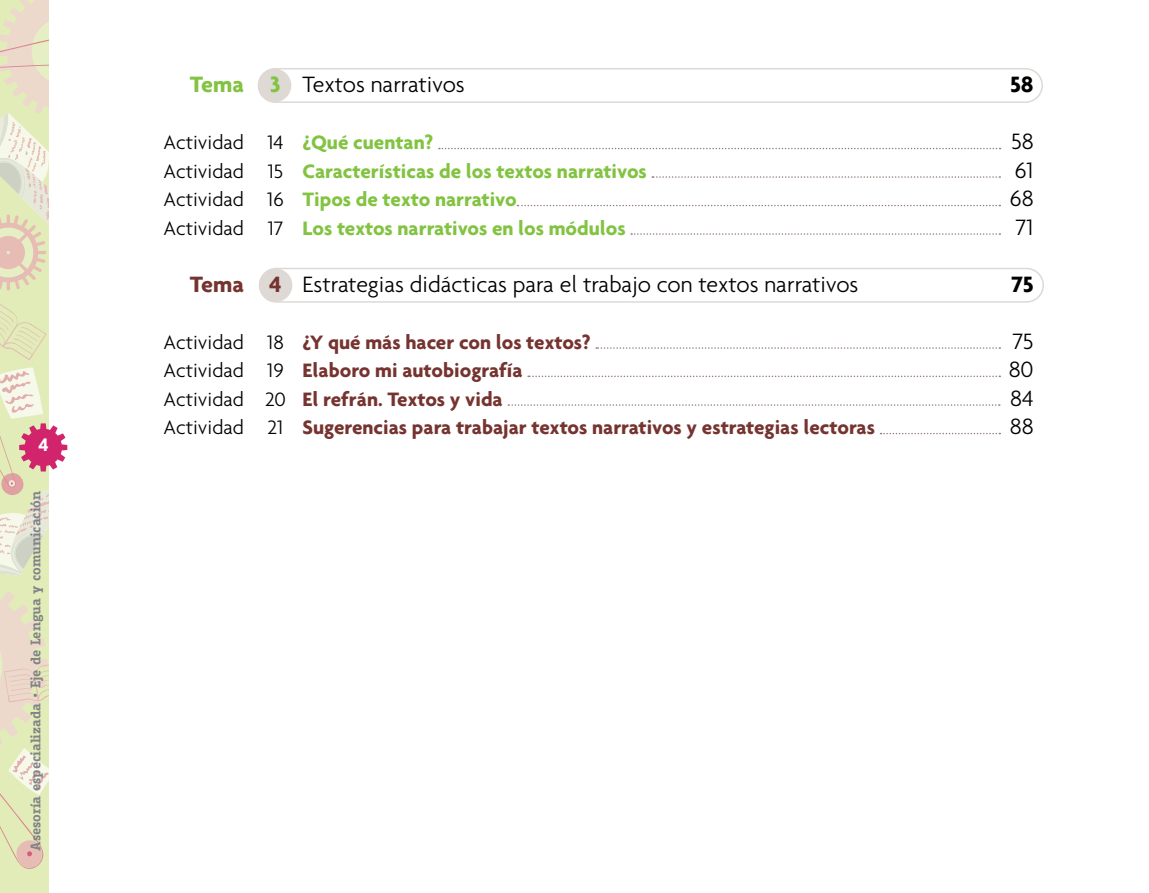
<style>
.page{position:relative;width:1149px;height:893px;background:#fff}
.page>*{position:absolute;margin:0;border:0;box-sizing:border-box;transform-origin:0 0}
.t1{font:300 24px "Agenda";color:#000}
.t2{font:700 24px "Agenda";color:#000}
.t3{font:700 21px "Agenda";color:#763430}
.t4{font:700 21px "Agenda";color:#82c341}
.t5{font:700 18px "Fago Office Serif";color:#fff}
.t6{font:700 13.5px "Fago Office Serif";color:#808285}
.s1{font-weight:700;color:#82c341}
.s2{font-weight:300;color:#000}
.s3{font-weight:700;color:#763430}
</style>
<div class="page">
<div style="left:258px;top:69px;width:33px;height:33px;background:#ded9d4;border-radius:50%"></div>
<div style="left:258px;top:68px;width:784px;height:35px;border:2px solid #ded9d4;border-radius:17px"></div>
<div style="left:259px;top:268px;width:33px;height:34px;background:#ded9d4;border-radius:50%"></div>
<div style="left:259px;top:268px;width:784px;height:35px;border:2px solid #ded9d4;border-radius:17px"></div>
<svg style="left:439px;top:148px;width:561px;height:1px"></svg>
<svg style="left:652px;top:176px;width:347px;height:2px"></svg>
<svg style="left:517px;top:205px;width:482px;height:1px"></svg>
<svg style="left:631px;top:233px;width:368px;height:2px"></svg>
<svg style="left:596px;top:347px;width:403px;height:2px"></svg>
<svg style="left:528px;top:376px;width:471px;height:1px"></svg>
<svg style="left:508px;top:404px;width:491px;height:2px"></svg>
<svg style="left:880px;top:433px;width:119px;height:1px"></svg>
<div style="left:0;top:0;width:49px;height:893px;background:#e2ecb8"></div>
<svg style="left:0;top:0;width:49px;height:291px"></svg>
<svg style="left:0;top:304px;width:46px;height:56px"></svg>
<svg style="left:0;top:367px;width:67px;height:502px"></svg>
<p class="t5" style="left:38px;top:435px;width:12px">4</p>
<p class="t6" style="left:28px;top:851px;width:361px;rotate:-90deg">Asesoría especializada • Eje de Lengua y comunicación</p>
<p class="t1" style="left:190px;top:71px;width:276px"><span class="s1">Tema 3</span> Textos narrativos</p>
<p class="t2" style="left:1009px;top:70px;width:25px">58</p>
<p class="t4" style="left:163px;top:130px;width:271px"><span class="s2">Actividad 14</span> ¿Qué cuentan?</p>
<p class="t1" style="left:1010px;top:128px;width:24px">58</p>
<p class="t4" style="left:163px;top:158px;width:484px"><span class="s2">Actividad 15</span> Características de los textos narrativos</p>
<p class="t1" style="left:1014px;top:156px;width:20px">61</p>
<p class="t4" style="left:163px;top:187px;width:354px"><span class="s2">Actividad 16</span> Tipos de texto narrativo</p>
<p class="t1" style="left:1009px;top:185px;width:25px">68</p>
<p class="t4" style="left:163px;top:215px;width:463px"><span class="s2">Actividad 17</span> Los textos narrativos en los módulos</p>
<p class="t1" style="left:1015px;top:213px;width:20px">71</p>
<p class="t1" style="left:190px;top:270px;width:669px"><span class="s3">Tema 4</span> Estrategias didácticas para el trabajo con textos narrativos</p>
<p class="t2" style="left:1010px;top:269px;width:24px">75</p>
<p class="t3" style="left:163px;top:329px;width:428px"><span class="s2">Actividad 18</span> ¿Y qué más hacer con los textos?</p>
<p class="t1" style="left:1012px;top:327px;width:23px">75</p>
<p class="t3" style="left:163px;top:358px;width:360px"><span class="s2">Actividad 19</span> Elaboro mi autobiografía</p>
<p class="t1" style="left:1008px;top:356px;width:26px">80</p>
<p class="t3" style="left:163px;top:386px;width:341px"><span class="s2">Actividad 20</span> El refrán. Textos y vida</p>
<p class="t1" style="left:1009px;top:384px;width:25px">84</p>
<p class="t3" style="left:163px;top:415px;width:713px"><span class="s2">Actividad 21</span> Sugerencias para trabajar textos narrativos y estrategias lectoras</p>
<p class="t1" style="left:1009px;top:413px;width:25px">88</p>
</div>
